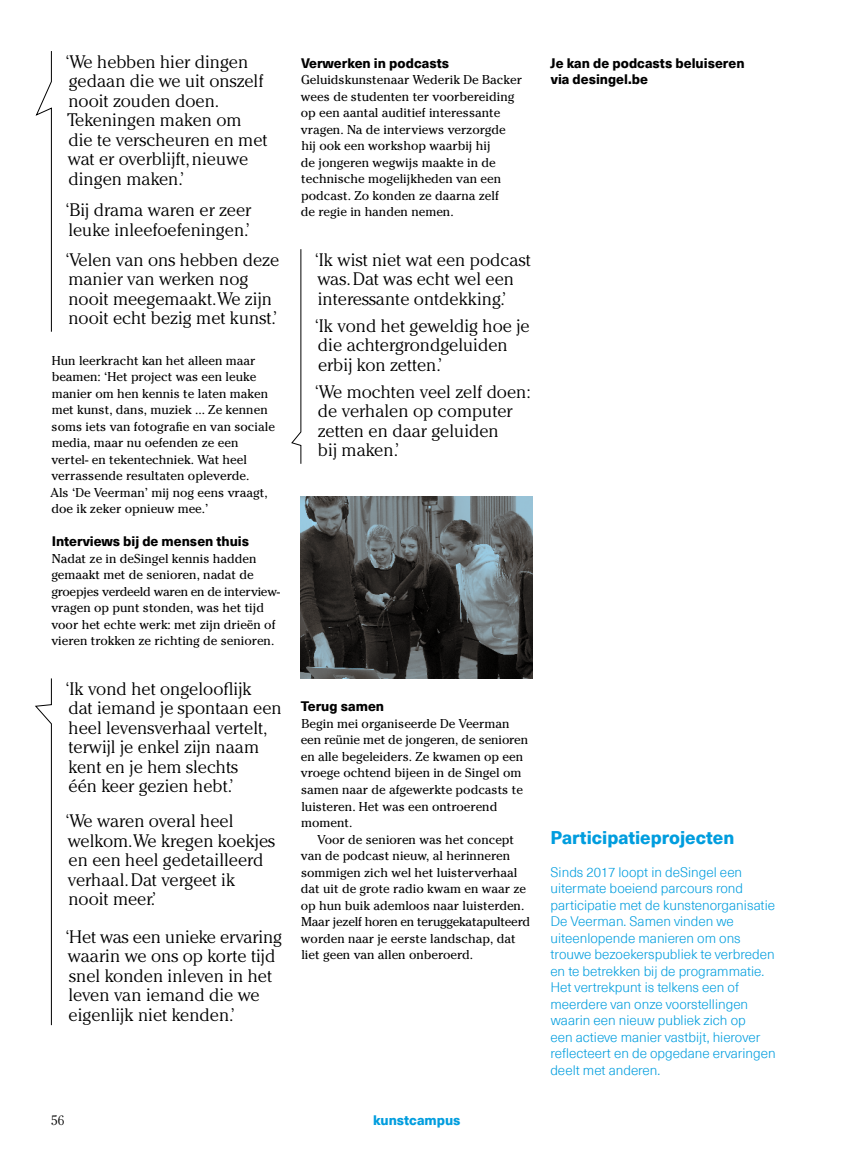
<style>
.page{position:relative;width:842px;height:1170px;background:#fff}
.page>*{position:absolute;margin:0;border:0;box-sizing:border-box;transform-origin:0 0}
.t1{font:300 18px/19.5px "Cheltenham Std";color:#000}
.t2{font:800 18px "Neue Haas Unica Pro";color:#009dde}
.t3{font:300 13.5px/16.5px "Neue Haas Unica Pro";color:#009dde}
.t4{font:800 13.5px/16.5px "Neue Haas Unica Pro";color:#000}
.t5{font:800 13.5px "Neue Haas Unica Pro";color:#009dde}
.t6{font:300 13.5px "Cheltenham Std";color:#000}
.t7{font:12.75px/16.5px "Cheltenham Std";color:#000}
</style>
<div class="page">
<svg style="left:35px;top:51px;width:17px;height:281px"></svg>
<svg style="left:35px;top:678px;width:17px;height:347px"></svg>
<svg style="left:291px;top:249px;width:11px;height:215px"></svg>
<img style="left:300px;top:497px;width:233px;height:181px">
<h1 class="t1" style="left:65px;top:51px;width:204px">‘We hebben hier dingen gedaan die we uit onszelf nooit zouden doen.<br>Tekeningen maken om die te verscheuren en met wat er overblijft, nieuwe dingen maken.’</h1>
<h1 class="t1" style="left:65px;top:200px;width:188px">‘Bij drama waren er zeer leuke inleefoefeningen.’</h1>
<h1 class="t1" style="left:65px;top:249px;width:216px">‘Velen van ons hebben deze manier van werken nog nooit meegemaakt.We zijn nooit echt bezig met kunst.’</h1>
<p class="t7" style="left:51px;top:352px;width:226px">Hun leerkracht kan het alleen maar beamen: ‘Het project was een leuke manier om hen kennis te laten maken met kunst, dans, muziek ... Ze kennen soms iets van fotografie en van sociale media, maar nu oefenden ze een vertel- en tekentechniek. Wat heel verrassende resultaten opleverde.<br>Als ‘De Veerman’ mij nog eens vraagt, doe ik zeker opnieuw mee.’</p>
<p class="t4" style="left:52px;top:533px;width:199px">Interviews bij de mensen thuis</p>
<p class="t7" style="left:51px;top:550px;width:230px">Nadat ze in deSingel kennis hadden gemaakt met de senioren, nadat de groepjes verdeeld waren en de interview&shy;vragen op punt stonden, was het tijd voor het echte werk: met zijn drieën of vieren trokken ze richting de senioren.</p>
<h1 class="t1" style="left:65px;top:678px;width:218px">‘Ik vond het ongelooflijk<br>dat iemand je spontaan een heel levensverhaal vertelt, terwijl je enkel zijn naam kent en je hem slechts<br>één keer gezien hebt.’</h1>
<h1 class="t1" style="left:65px;top:810px;width:212px">‘We waren overal heel welkom.We kregen koekjes en een heel gedetailleerd verhaal. Dat vergeet ik nooit meer.’</h1>
<h1 class="t1" style="left:65px;top:926px;width:218px">‘Het was een unieke ervaring waarin we ons op korte tijd snel konden inleven in het leven van iemand die we eigenlijk niet kenden.’</h1>
<p class="t4" style="left:301px;top:55px;width:150px">Verwerken in podcasts</p>
<p class="t7" style="left:301px;top:71px;width:223px">Geluidskunstenaar Wederik De Backer wees de studenten ter voorbereiding op een aantal auditief interessante vragen. Na de interviews verzorgde hij ook een workshop waarbij hij<br>de jongeren wegwijs maakte in de technische mogelijkheden van een podcast. Zo konden ze daarna zelf<br>de regie in handen nemen.</p>
<h1 class="t1" style="left:314px;top:249px;width:218px">‘Ik wist niet wat een podcast was. Dat was echt wel een interessante ontdekking.’</h1>
<h1 class="t1" style="left:314px;top:315px;width:217px">‘Ik vond het geweldig hoe je die achtergrondgeluiden erbij kon zetten.’</h1>
<h1 class="t1" style="left:314px;top:381px;width:218px">‘We mochten veel zelf doen: de verhalen op computer zetten en daar geluiden<br>bij maken.’</h1>
<p class="t4" style="left:301px;top:698px;width:85px">Terug samen</p>
<p class="t7" style="left:301px;top:715px;width:229px">Begin mei organiseerde De Veerman een reünie met de jongeren, de senioren en alle begeleiders. Ze kwamen op een vroege ochtend bijeen in de Singel om samen naar de afgewerkte podcasts te luisteren. Het was een ontroerend moment.</p>
<p class="t7" style="left:301px;top:830px;width:231px;text-indent:17px">Voor de senioren was het concept van de podcast nieuw, al herinneren sommigen zich wel het luisterverhaal dat uit de grote radio kwam en waar ze op hun buik ademloos naar luisterden.<br>Maar jezelf horen en teruggekatapulteerd worden naar je eerste landschap, dat liet geen van allen onberoerd.</p>
<p class="t6" style="left:51px;top:1112px;width:15px">56</p>
<p class="t5" style="left:373px;top:1111px;width:89px">kunstcampus</p>
<p class="t4" style="left:550px;top:55px;width:196px">Je kan de podcasts beluiseren via desingel.be</p>
<h1 class="t2" style="left:550px;top:825px;width:185px">Participatieprojecten</h1>
<p class="t3" style="left:550px;top:863px;width:227px">Sinds 2017 loopt in deSingel een uitermate boeiend parcours rond participatie met de kunstenorganisatie De Veerman. Samen vinden we uiteenlopende manieren om ons trouwe bezoekerspubliek te verbreden en te betrekken bij de programmatie.<br>Het vertrekpunt is telkens een of meerdere van onze voorstellingen waarin een nieuw publiek zich op<br>een actieve manier vastbijt, hierover reflecteert en de opgedane ervaringen deelt met anderen.</p>
</div>
